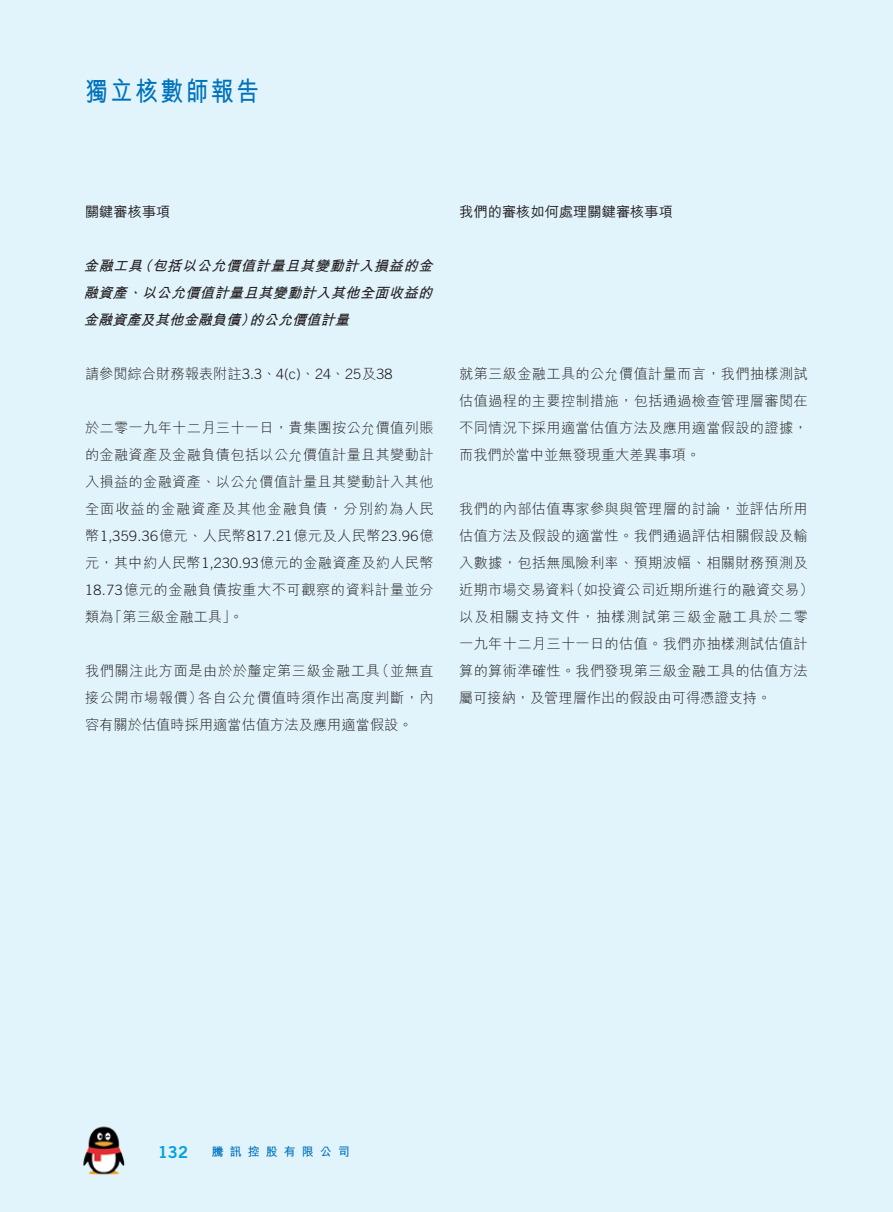
<style>
.page{position:relative;width:893px;height:1212px;background:#e1f4fc}
.page>*{position:absolute;margin:0;border:0;box-sizing:border-box;transform-origin:0 0}
.t1{font:700 27px "M Hei HK";letter-spacing:.095em;color:#0072bc;scale:.85 1}
.t2{font:16.5px "Trade Gothic LT Std Bd 2";color:#00a1e3}
.t3{font:300 14.25px/27px "M Hei HK";letter-spacing:.02em;color:#231f20;text-align:justify}
.t4{font:italic 700 14.25px/27px "M Hei HK";color:#231f20;text-align:justify}
.t5{font:300 14.25px "Trade Gothic LT Std";letter-spacing:.025em;color:#231f20}
.t6{font:300 14.25px "M Hei HK";color:#231f20}
.t7{font:500 14.25px "M Hei HK";color:#231f20}
.t8{font:700 12px "M Hei HK";letter-spacing:.5em;color:#0072bc}
.s1{font-family:"Trade Gothic LT Std"}
.s2{font-family:"M Hei HK"}
</style>
<div class="page">
<img style="left:83px;top:1126px;width:42px;height:49px">
<h1 class="t1" style="left:85px;top:71px;width:206px">獨立核數師報告</h1>
<p class="t7" style="left:85px;top:201px;width:87px">關鍵審核事項</p>
<p class="t7" style="left:459px;top:201px;width:215px">我們的審核如何處理關鍵審核事項</p>
<p class="t4" style="left:84px;top:251px;width:355px">金融工具（包括以公允價值計量且其變動計入損益的金融資產、以公允價值計量且其變動計入其他全面收益的金融資產及其他金融負債）的公允價值計量</p>
<p class="t6" style="left:85px;top:366px;width:309px">請參閱綜合財務報表附註<span class="s1">3.3</span>、<span class="s1">4(c)</span>、<span class="s1">24</span>、<span class="s1">25</span>及<span class="s1">38</span></p>
<p class="t3" style="left:85px;top:414px;width:350px">於二零一九年十二月三十一日，貴集團按公允價值列賬的金融資產及金融負債包括以公允價值計量且其變動計入損益的金融資產、以公允價值計量且其變動計入其他全面收益的金融資產及其他金融負債，分別約為人民</p>
<p class="t5" style="left:85px;top:527px;width:350px"><span class="s2">幣</span>1,359.36<span class="s2">億元、人民幣</span>817.21<span class="s2">億元及人民幣</span>23.96<span class="s2">億</span></p>
<p class="t3" style="left:85px;top:549px;width:350px">元，其中約人民幣<span class="s1">1,230.93</span>億元的金融資產及約人民幣<span class="s1">18.73</span>億元的金融負債按重大不可觀察的資料計量並分類為「第三級金融工具」。</p>
<p class="t3" style="left:85px;top:657px;width:350px">我們關注此方面是由於於釐定第三級金融工具（並無直接公開市場報價）各自公允價值時須作出高度判斷，內容有關於估值時採用適當估值方法及應用適當假設。</p>
<p class="t3" style="left:459px;top:360px;width:350px">就第三級金融工具的公允價值計量而言，我們抽樣測試估值過程的主要控制措施，包括通過檢查管理層審閱在不同情況下採用適當估值方法及應用適當假設的證據，而我們於當中並無發現重大差異事項。</p>
<p class="t3" style="left:459px;top:495px;width:356px;text-align:left">我們的內部估值專家參與與管理層的討論，並評估所用估值方法及假設的適當性。我們通過評估相關假設及輸入數據，包括無風險利率、預期波幅、相關財務預測及近期市場交易資料（如投資公司近期所進行的融資交易）以及相關支持文件，抽樣測試第三級金融工具於二零一九年十二月三十一日的估值。我們亦抽樣測試估值計算的算術準確性。我們發現第三級金融工具的估值方法屬可接納，及管理層作出的假設由可得憑證支持。</p>
<p class="t2" style="left:158px;top:1142px;width:32px">132</p>
<p class="t8" style="left:212px;top:1143px;width:139px">騰訊控股有限公司</p>
</div>
